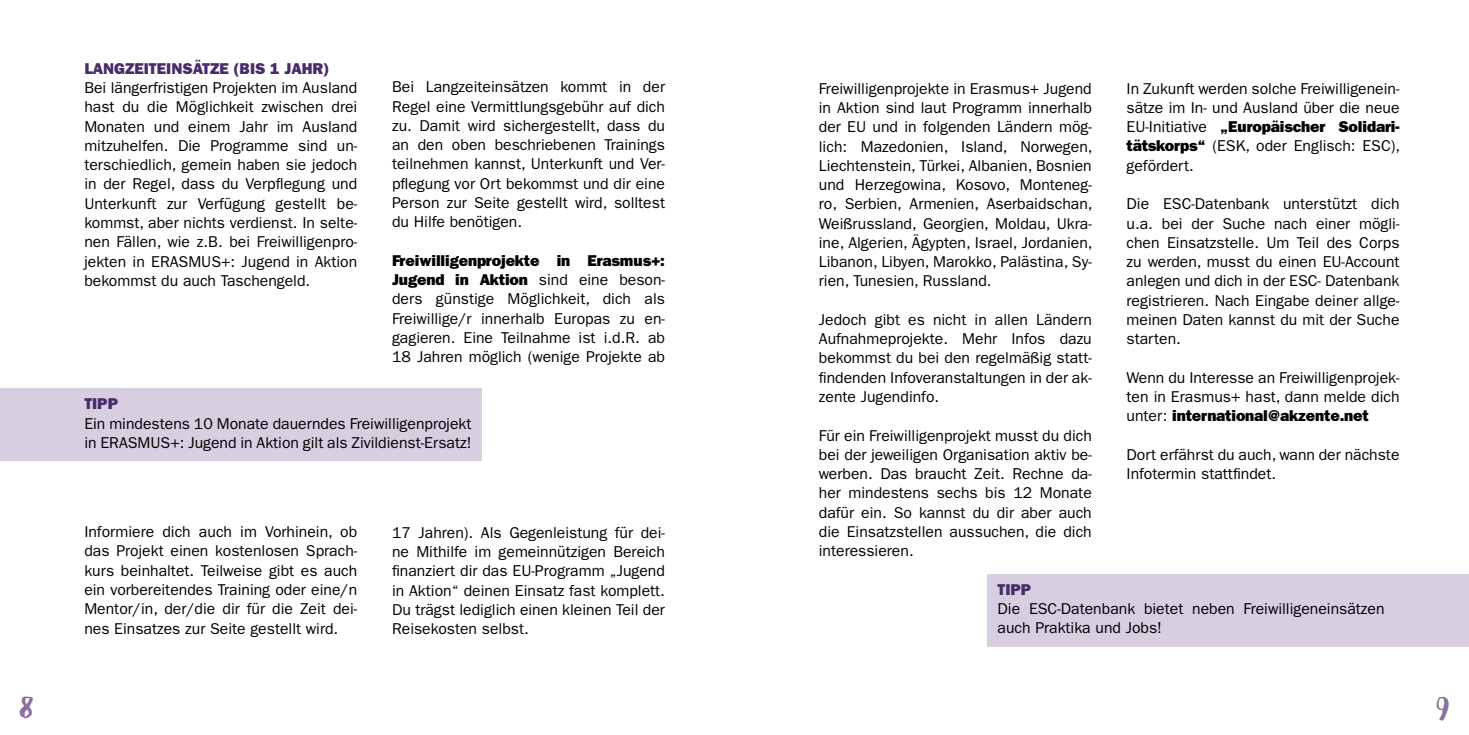
<style>
.page{position:relative;width:1469px;height:735px;background:#fff}
.page>*{position:absolute;margin:0;border:0;box-sizing:border-box;transform-origin:0 0}
.t1{font:44.8px "Debby";color:#8b709d}
.t2{font:15.75px/19.2px "ITC Franklin Gothic Std";color:#000;text-align:justify}
.t3{font:15.75px/19.2px "ITC Franklin Gothic Std Hvy";letter-spacing:-.01em;color:#000}
.t4{font:15.75px "ITC Franklin Gothic Std Hvy";color:#482b6b}
.s1{font-family:"ITC Franklin Gothic Std"}
.s2{font-family:"ITC Franklin Gothic Std Hvy"}
</style>
<div class="page">
<div style="left:0;top:388px;width:481px;height:73px;background:#d7cedf"></div>
<div style="left:987px;top:573px;width:481px;height:73px;background:#d7cedf"></div>
<p class="t4" style="left:84px;top:59px;width:246px">LANGZEITEINSÄTZE (BIS 1 JAHR)</p>
<p class="t2" style="left:84px;top:78px;width:274px">Bei längerfristigen Projekten im Ausland hast du die Möglichkeit zwischen drei Monaten und einem Jahr im Ausland mitzuhelfen. Die Programme sind un&shy;terschiedlich, gemein haben sie jedoch in der Regel, dass du Verpflegung und Unterkunft zur Verfügung gestellt be&shy;kommst, aber nichts verdienst. In selte&shy;nen Fällen, wie z.B. bei Freiwilligenpro&shy;jekten in ERASMUS+: Jugend in Aktion bekommst du auch Taschengeld.</p>
<p class="t2" style="left:392px;top:77px;width:274px">Bei Langzeiteinsätzen kommt in der Regel eine Vermittlungsgebühr auf dich zu. Damit wird sichergestellt, dass du an den oben beschriebenen Trainings teilnehmen kannst, Unterkunft und Ver&shy;pflegung vor Ort bekommst und dir eine Person zur Seite gestellt wird, solltest du Hilfe benötigen.</p>
<p class="t3" style="left:392px;top:250px;width:274px">Freiwilligenprojekte in Erasmus+:<br>Jugend in Aktion <span class="s1">sind eine beson-</span></p>
<p class="t2" style="left:392px;top:289px;width:274px">ders günstige Möglichkeit, dich als Freiwillige/r innerhalb Europas zu en&shy;gagieren. Eine Teilnahme ist i.d.R. ab 18 Jahren möglich (wenige Projekte ab</p>
<p class="t4" style="left:84px;top:394px;width:35px">TIPP</p>
<p class="t2" style="left:84px;top:413px;width:388px">Ein mindestens 10 Monate dauerndes Freiwilligenprojekt in ERASMUS+: Jugend in Aktion gilt als Zivildienst-Ersatz!</p>
<p class="t2" style="left:84px;top:522px;width:274px">Informiere dich auch im Vorhinein, ob das Projekt einen kostenlosen Sprach&shy;kurs beinhaltet. Teilweise gibt es auch ein vorbereitendes Training oder eine/n Mentor/in, der/die dir für die Zeit dei&shy;nes Einsatzes zur Seite gestellt wird.</p>
<p class="t2" style="left:392px;top:522px;width:274px">17 Jahren). Als Gegenleistung für dei&shy;ne Mithilfe im gemeinnützigen Bereich finanziert dir das EU-Programm „Jugend in Aktion“ deinen Einsatz fast komplett.<br>Du trägst lediglich einen kleinen Teil der Reisekosten selbst.</p>
<p class="t2" style="left:819px;top:79px;width:275px">Freiwilligenprojekte in Erasmus+ Jugend in Aktion sind laut Programm innerhalb der EU und in folgenden Ländern mög&shy;lich: Mazedonien, Island, Norwegen, Liechtenstein, Türkei, Albanien, Bosnien und Herzegowina, Kosovo, Monteneg&shy;ro, Serbien, Armenien, Aserbaidschan, Weißrussland, Georgien, Moldau, Ukra&shy;ine, Algerien, Ägypten, Israel, Jordanien, Libanon, Libyen, Marokko, Palästina, Sy&shy;rien, Tunesien, Russland.</p>
<p class="t2" style="left:819px;top:310px;width:274px">Jedoch gibt es nicht in allen Ländern Aufnahmeprojekte. Mehr Infos dazu bekommst du bei den regelmäßig statt&shy;findenden Infoveranstaltungen in der ak&shy;zente Jugendinfo.</p>
<p class="t2" style="left:819px;top:425px;width:274px">Für ein Freiwilligenprojekt musst du dich bei der jeweiligen Organisation aktiv be&shy;werben. Das braucht Zeit. Rechne da&shy;her mindestens sechs bis 12 Monate dafür ein. So kannst du dir aber auch die Einsatzstellen aussuchen, die dich interessieren.</p>
<p class="t2" style="left:1126px;top:79px;width:274px">In Zukunft werden solche Freiwilligenein&shy;sätze im In- und Ausland über die neue</p>
<p class="t3" style="left:1126px;top:117px;width:274px"><span class="s1">EU-Initiative</span> „Europäischer Solidari-</p>
<p class="t2" style="left:1126px;top:136px;width:275px"><span class="s2">tätskorps“</span> (ESK, oder Englisch: ESC), gefördert.</p>
<p class="t2" style="left:1126px;top:194px;width:274px">Die ESC-Datenbank unterstützt dich u.a. bei der Suche nach einer mögli&shy;chen Einsatzstelle. Um Teil des Corps zu werden, musst du einen EU-Account anlegen und dich in der ESC- Datenbank registrieren. Nach Eingabe deiner allge&shy;meinen Daten kannst du mit der Suche starten.</p>
<p class="t2" style="left:1126px;top:367px;width:274px">Wenn du Interesse an Freiwilligenprojek&shy;ten in Erasmus+ hast, dann melde dich</p>
<p class="t3" style="left:1126px;top:406px;width:244px"><span class="s1">unter:</span> international@akzente.net</p>
<p class="t2" style="left:1126px;top:444px;width:274px">Dort erfährst du auch, wann der nächste<br>Infotermin stattfindet.</p>
<p class="t4" style="left:997px;top:579px;width:35px">TIPP</p>
<p class="t2" style="left:997px;top:598px;width:388px">Die ESC-Datenbank bietet neben Freiwilligeneinsätzen auch Praktika und Jobs!</p>
<h1 class="t1" style="left:20px;top:674px;width:15px">8</h1>
<h1 class="t1" style="left:1436px;top:674px;width:14px">9</h1>
</div>
